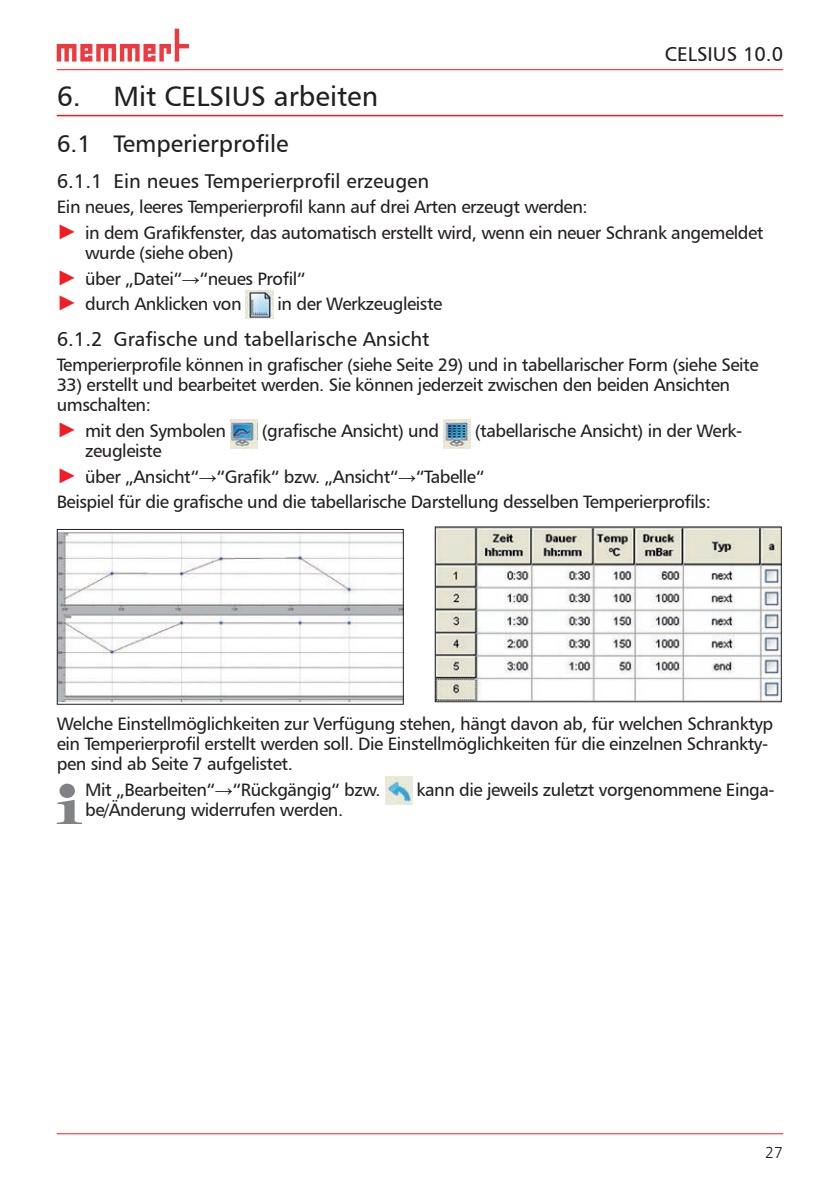
<style>
.page{position:relative;width:840px;height:1191px;background:#fff}
.page>*{position:absolute;margin:0;border:0;box-sizing:border-box;transform-origin:0 0}
.t1{font:28px "Humanist 777 BT Roman B";color:#231f20}
.t2{font:24px "Humanist 777 BT Roman B";color:#231f20}
.t3{font:20px "Humanist 777 BT Roman B";color:#231f20}
.Fließtext_links{font:18px/20px "Humanist 777 BT Roman B";letter-spacing:-.025em;color:#231f20}
.Hinweis{font:18px "Humanist 777 BT Roman B";letter-spacing:-.025em;color:#231f20}
.t4{font:16px "Humanist 777 BT Light B";color:#231f20}
.s1{font-family:"Arial";font-size:21px;color:#f31c24}
.s2{font-family:"Arial"}
</style>
<div class="page">
<hr style="left:57px;top:69px;width:725px;height:1px;background:#f31c24">
<hr style="left:57px;top:1133px;width:725px;height:1px;background:#f31c24">
<svg style="left:57px;top:29px;width:132px;height:33px"></svg>
<hr style="left:57px;top:115px;width:725px;height:1px;background:#f31c24">
<img style="left:246px;top:290px;width:27px;height:29px">
<img style="left:230px;top:420px;width:27px;height:28px">
<img style="left:443px;top:420px;width:27px;height:28px">
<img style="left:59px;top:532px;width:342px;height:169px">
<div style="left:57px;top:529px;width:346px;height:176px;border:1px solid #231f20"></div>
<img style="left:385px;top:776px;width:27px;height:28px">
<img style="left:436px;top:528px;width:343px;height:172px">
<div style="left:434px;top:526px;width:347px;height:176px;border:1px solid #231f20"></div>
<svg style="left:57px;top:800px;width:25px;height:24px"></svg>
<div style="left:59px;top:783px;width:16px;height:15px;background:#808285;border-radius:50%"></div>
<p class="t3" style="left:664px;top:42px;width:120px">CELSIUS 10.0</p>
<p class="t1" style="left:57px;top:79px;width:323px">6. Mit CELSIUS arbeiten</p>
<p class="t2" style="left:57px;top:129px;width:233px">6.1 Temperierprofile</p>
<p class="t3" style="left:57px;top:168px;width:374px">6.1.1 Ein neues Temperierprofil erzeugen</p>
<p class="Fließtext_links" style="left:57px;top:197px;width:532px">Ein neues, leeres Temperierprofil kann auf drei Arten erzeugt werden:</p>
<p class="Fließtext_links" style="left:85px;top:222px;width:679px;text-indent:-28px"><span class="s1">►</span> in dem Grafikfenster, das automatisch erstellt wird, wenn ein neuer Schrank angemeldet wurde (siehe oben)</p>
<p class="Fließtext_links" style="left:57px;top:268px;width:250px"><span class="s1">►</span> über „Datei“<span class="s2">→</span>“neues Profil“</p>
<p class="Fließtext_links" style="left:57px;top:294px;width:186px"><span class="s1">►</span> durch Anklicken von</p>
<p class="Fließtext_links" style="left:277px;top:294px;width:166px">in der Werkzeugleiste</p>
<p class="t3" style="left:57px;top:326px;width:374px">6.1.2 Grafische und tabellarische Ansicht</p>
<p class="Fließtext_links" style="left:57px;top:355px;width:703px">Temperierprofile können in grafischer (siehe Seite 29) und in tabellarischer Form (siehe Seite</p>
<p class="Fließtext_links" style="left:57px;top:375px;width:674px">33) erstellt und bearbeitet werden. Sie können jederzeit zwischen den beiden Ansichten umschalten:</p>
<p class="Fließtext_links" style="left:57px;top:420px;width:171px"><span class="s1">►</span> mit den Symbolen</p>
<p class="Fließtext_links" style="left:261px;top:420px;width:179px">(grafische Ansicht) und</p>
<p class="Fließtext_links" style="left:474px;top:420px;width:268px">(tabellarische Ansicht) in der Werk-</p>
<p class="Fließtext_links" style="left:85px;top:440px;width:78px">zeugleiste</p>
<p class="Fließtext_links" style="left:57px;top:466px;width:429px"><span class="s1">►</span> über „Ansicht“<span class="s2">→</span>“Grafik“ bzw. „Ansicht“<span class="s2">→</span>“Tabelle“</p>
<p class="Fließtext_links" style="left:57px;top:492px;width:655px">Beispiel für die grafische und die tabellarische Darstellung desselben Temperierprofils:</p>
<p class="Fließtext_links" style="left:57px;top:714px;width:717px">Welche Einstellmöglichkeiten zur Verfügung stehen, hängt davon ab, für welchen Schranktyp ein Temperierprofil erstellt werden soll. Die Einstellmöglichkeiten für die einzelnen Schrankty&shy;pen sind ab Seite 7 aufgelistet.</p>
<p class="Hinweis" style="left:85px;top:778px;width:297px">Mit „Bearbeiten“<span class="s2">→</span>“Rückgängig“ bzw.</p>
<p class="Hinweis" style="left:416px;top:778px;width:359px">kann die jeweils zuletzt vorgenommene Einga-</p>
<p class="Hinweis" style="left:85px;top:798px;width:259px">be/Änderung widerrufen werden.</p>
<p class="t4" style="left:764px;top:1142px;width:19px">27</p>
</div>
